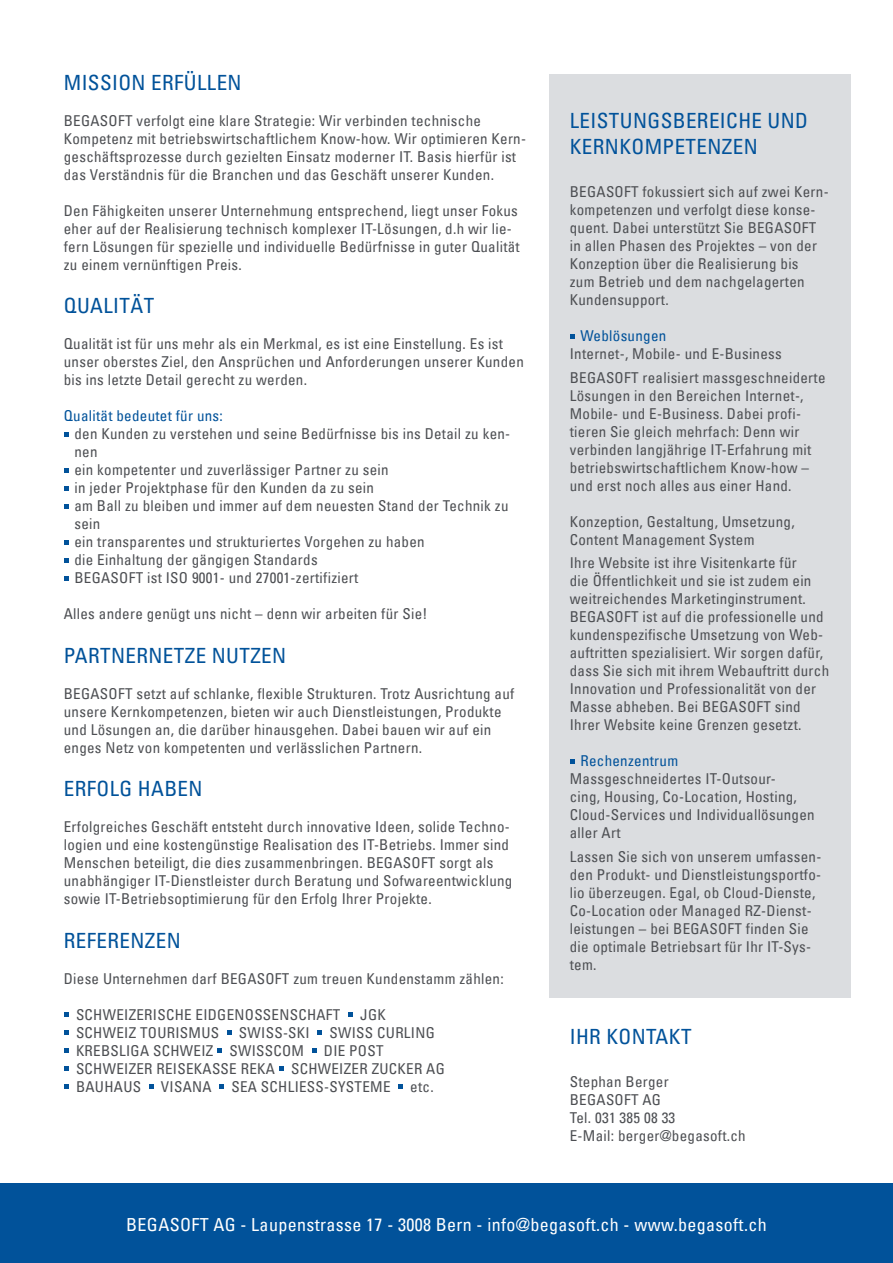
<style>
.page{position:relative;width:893px;height:1263px;background:#fff}
.page>*{position:absolute;margin:0;border:0;box-sizing:border-box;transform-origin:0 0}
.Titel{font:condensed 21px/25.5px "Univers LT";letter-spacing:.02em;color:#01529a}
.Lead{font:condensed 18px "Univers LT";letter-spacing:.02em;color:#fff}
.Text{font:condensed 15px/18px "Univers LT";letter-spacing:.02em;color:#4d4f53}
.Adresse__Abbinder{font:condensed 15px/18px "Univers LT";letter-spacing:.02em;color:#4d4f53}
.Titel-2{font:condensed 15px "Univers LT";letter-spacing:.02em;color:#4d4f53}
.Button-Text{font:condensed 15px "Univers LT";letter-spacing:.02em;color:#01529a}
</style>
<div class="page">
<div style="left:0;top:1183px;width:893px;height:80px;background:#01529a"></div>
<div style="left:549px;top:74px;width:301px;height:924px;background:#dbdde0"></div>
<svg style="left:570px;top:334px;width:4px;height:4px"></svg>
<svg style="left:570px;top:759px;width:4px;height:5px"></svg>
<svg style="left:64px;top:432px;width:4px;height:4px"></svg>
<svg style="left:64px;top:468px;width:4px;height:4px"></svg>
<svg style="left:64px;top:486px;width:4px;height:4px"></svg>
<svg style="left:64px;top:504px;width:4px;height:4px"></svg>
<svg style="left:64px;top:540px;width:4px;height:4px"></svg>
<svg style="left:64px;top:558px;width:4px;height:4px"></svg>
<svg style="left:64px;top:576px;width:4px;height:4px"></svg>
<svg style="left:64px;top:1012px;width:4px;height:5px"></svg>
<svg style="left:348px;top:1012px;width:5px;height:5px"></svg>
<svg style="left:64px;top:1030px;width:4px;height:5px"></svg>
<svg style="left:227px;top:1030px;width:4px;height:5px"></svg>
<svg style="left:317px;top:1030px;width:5px;height:5px"></svg>
<svg style="left:64px;top:1048px;width:4px;height:5px"></svg>
<svg style="left:217px;top:1048px;width:5px;height:5px"></svg>
<svg style="left:312px;top:1048px;width:4px;height:5px"></svg>
<svg style="left:64px;top:1066px;width:4px;height:5px"></svg>
<svg style="left:279px;top:1066px;width:5px;height:5px"></svg>
<svg style="left:64px;top:1084px;width:4px;height:5px"></svg>
<svg style="left:149px;top:1084px;width:4px;height:5px"></svg>
<svg style="left:219px;top:1084px;width:5px;height:5px"></svg>
<svg style="left:398px;top:1084px;width:5px;height:5px"></svg>
<p class="Titel" style="left:64px;top:69px;width:179px">MISSION ERFÜLLEN</p>
<p class="Text" style="left:64px;top:111px;width:462px">BEGASOFT verfolgt eine klare Strategie: Wir verbinden technische Kompetenz mit betriebswirtschaftlichem Know-how. Wir optimieren Kern&shy;geschäftsprozesse durch gezielten Einsatz moderner IT. Basis hierfür ist das Verständnis für die Branchen und das Geschäft unserer Kunden.</p>
<p class="Text" style="left:64px;top:201px;width:457px">Den Fähigkeiten unserer Unternehmung entsprechend, liegt unser Fokus eher auf der Realisierung technisch komplexer IT-Lösungen, d.h wir lie&shy;fern Lösungen für spezielle und individuelle Bedürfnisse in guter Qualität zu einem vernünftigen Preis.</p>
<p class="Titel" style="left:64px;top:293px;width:92px">QUALITÄT</p>
<p class="Text" style="left:64px;top:335px;width:462px">Qualität ist für uns mehr als ein Merkmal, es ist eine Einstellung. Es ist unser oberstes Ziel, den Ansprüchen und Anforderungen unserer Kunden bis ins letzte Detail gerecht zu werden.</p>
<p class="Button-Text" style="left:64px;top:406px;width:161px">Qualität bedeutet für uns:</p>
<p class="Text" style="left:74px;top:425px;width:437px">den Kunden zu verstehen und seine Bedürfnisse bis ins Detail zu ken&shy;nen</p>
<p class="Text" style="left:74px;top:461px;width:316px">ein kompetenter und zuverlässiger Partner zu sein</p>
<p class="Text" style="left:74px;top:479px;width:301px">in jeder Projektphase für den Kunden da zu sein</p>
<p class="Text" style="left:74px;top:497px;width:436px">am Ball zu bleiben und immer auf dem neuesten Stand der Technik zu sein</p>
<p class="Text" style="left:74px;top:533px;width:352px">ein transparentes und strukturiertes Vorgehen zu haben</p>
<p class="Text" style="left:74px;top:551px;width:245px">die Einhaltung der gängigen Standards</p>
<p class="Text" style="left:74px;top:569px;width:285px">BEGASOFT ist ISO 9001- und 27001-zertifiziert</p>
<p class="Text" style="left:64px;top:605px;width:365px">Alles andere genügt uns nicht – denn wir arbeiten für Sie!</p>
<p class="Titel" style="left:64px;top:642px;width:224px">PARTNERNETZE NUTZEN</p>
<p class="Text" style="left:64px;top:684px;width:452px">BEGASOFT setzt auf schlanke, flexible Strukturen. Trotz Ausrichtung auf unsere Kernkompetenzen, bieten wir auch Dienstleistungen, Produkte und Lösungen an, die darüber hinausgehen. Dabei bauen wir auf ein</p>
<p class="Text" style="left:64px;top:738px;width:360px">enges Netz von kompetenten und verlässlichen Partnern.</p>
<p class="Titel" style="left:64px;top:776px;width:140px">ERFOLG HABEN</p>
<p class="Text" style="left:64px;top:818px;width:450px">Erfolgreiches Geschäft entsteht durch innovative Ideen, solide Techno&shy;logien und eine kostengünstige Realisation des IT-Betriebs. Immer sind Menschen beteiligt, die dies zusammenbringen. BEGASOFT sorgt als unabhängiger IT-Dienstleister durch Beratung und Sofwareentwicklung sowie IT-Betriebsoptimierung für den Erfolg Ihrer Projekte.</p>
<p class="Titel" style="left:64px;top:927px;width:118px">REFERENZEN</p>
<p class="Titel-2" style="left:64px;top:969px;width:441px">Diese Unternehmen darf BEGASOFT zum treuen Kundenstamm zählen:</p>
<p class="Titel-2" style="left:76px;top:1005px;width:266px">SCHWEIZERISCHE EIDGENOSSENSCHAFT</p>
<p class="Titel-2" style="left:360px;top:1005px;width:27px">JGK</p>
<p class="Titel-2" style="left:76px;top:1023px;width:145px">SCHWEIZ TOURISMUS</p>
<p class="Titel-2" style="left:239px;top:1023px;width:72px">SWISS-SKI</p>
<p class="Titel-2" style="left:330px;top:1023px;width:107px">SWISS CURLING</p>
<p class="Titel-2" style="left:76px;top:1041px;width:230px">KREBSLIGA SCHWEIZ SWISSCOM</p>
<p class="Titel-2" style="left:324px;top:1041px;width:61px">DIE POST</p>
<p class="Titel-2" style="left:76px;top:1059px;width:370px">SCHWEIZER REISEKASSE REKA SCHWEIZER ZUCKER AG</p>
<p class="Titel-2" style="left:76px;top:1077px;width:67px">BAUHAUS</p>
<p class="Titel-2" style="left:161px;top:1077px;width:52px">VISANA</p>
<p class="Titel-2" style="left:231px;top:1077px;width:161px">SEA SCHLIESS-SYSTEME</p>
<p class="Titel-2" style="left:410px;top:1077px;width:25px">etc.</p>
<p class="Text" style="left:570px;top:1072px;width:177px">Stephan Berger<br>BEGASOFT AG<br>Tel. 031 385 08 33<br>E-Mail: berger@begasoft.ch</p>
<p class="Titel" style="left:570px;top:108px;width:240px">LEISTUNGSBEREICHE UND<br>KERNKOMPETENZEN</p>
<p class="Adresse__Abbinder" style="left:570px;top:182px;width:259px">BEGASOFT fokussiert sich auf zwei Kern&shy;kompetenzen und verfolgt diese konse&shy;quent. Dabei unterstützt Sie BEGASOFT in allen Phasen des Projektes – von der Konzeption über die Realisierung bis zum Betrieb und dem nachgelagerten Kundensupport.</p>
<p class="Button-Text" style="left:580px;top:326px;width:87px">Weblösungen</p>
<p class="Adresse__Abbinder" style="left:570px;top:344px;width:214px">Internet-, Mobile- und E-Business</p>
<p class="Adresse__Abbinder" style="left:570px;top:368px;width:257px">BEGASOFT realisiert massgeschneiderte Lösungen in den Bereichen Internet-, Mobile- und E-Business. Dabei profi&shy;tieren Sie gleich mehrfach: Denn wir verbinden langjährige IT-Erfahrung mit betriebswirtschaftlichem Know-how – und erst noch alles aus einer Hand.</p>
<p class="Adresse__Abbinder" style="left:570px;top:512px;width:226px">Konzeption, Gestaltung, Umsetzung,<br>Content Management System</p>
<p class="Adresse__Abbinder" style="left:570px;top:554px;width:261px">Ihre Website ist ihre Visitenkarte für<br>die Öffentlichkeit und sie ist zudem ein weitreichendes Marketinginstrument.<br>BEGASOFT ist auf die professionelle und kundenspezifische Umsetzung von Web&shy;auftritten spezialisiert. Wir sorgen dafür, dass Sie sich mit ihrem Webauftritt durch Innovation und Professionalität von der Masse abheben. Bei BEGASOFT sind Ihrer Website keine Grenzen gesetzt.</p>
<p class="Button-Text" style="left:580px;top:751px;width:99px">Rechenzentrum</p>
<p class="Adresse__Abbinder" style="left:570px;top:770px;width:246px">Massgeschneidertes IT-Outsour-<br>cing, Housing, Co-Location, Hosting,<br>Cloud-Services und Individuallösungen aller Art</p>
<p class="Adresse__Abbinder" style="left:570px;top:847px;width:253px">Lassen Sie sich von unserem umfassen&shy;den Produkt- und Dienstleistungsportfo&shy;lio überzeugen. Egal, ob Cloud-Dienste, Co-Location oder Managed RZ-Dienst&shy;leistungen – bei BEGASOFT finden Sie die optimale Betriebsart für Ihr IT-Sys&shy;tem.</p>
<p class="Titel" style="left:570px;top:1023px;width:123px">IHR KONTAKT</p>
<p class="Lead" style="left:126px;top:1213px;width:642px">BEGASOFT AG - Laupenstrasse 17 - 3008 Bern - info@begasoft.ch - www.begasoft.ch</p>
</div>
